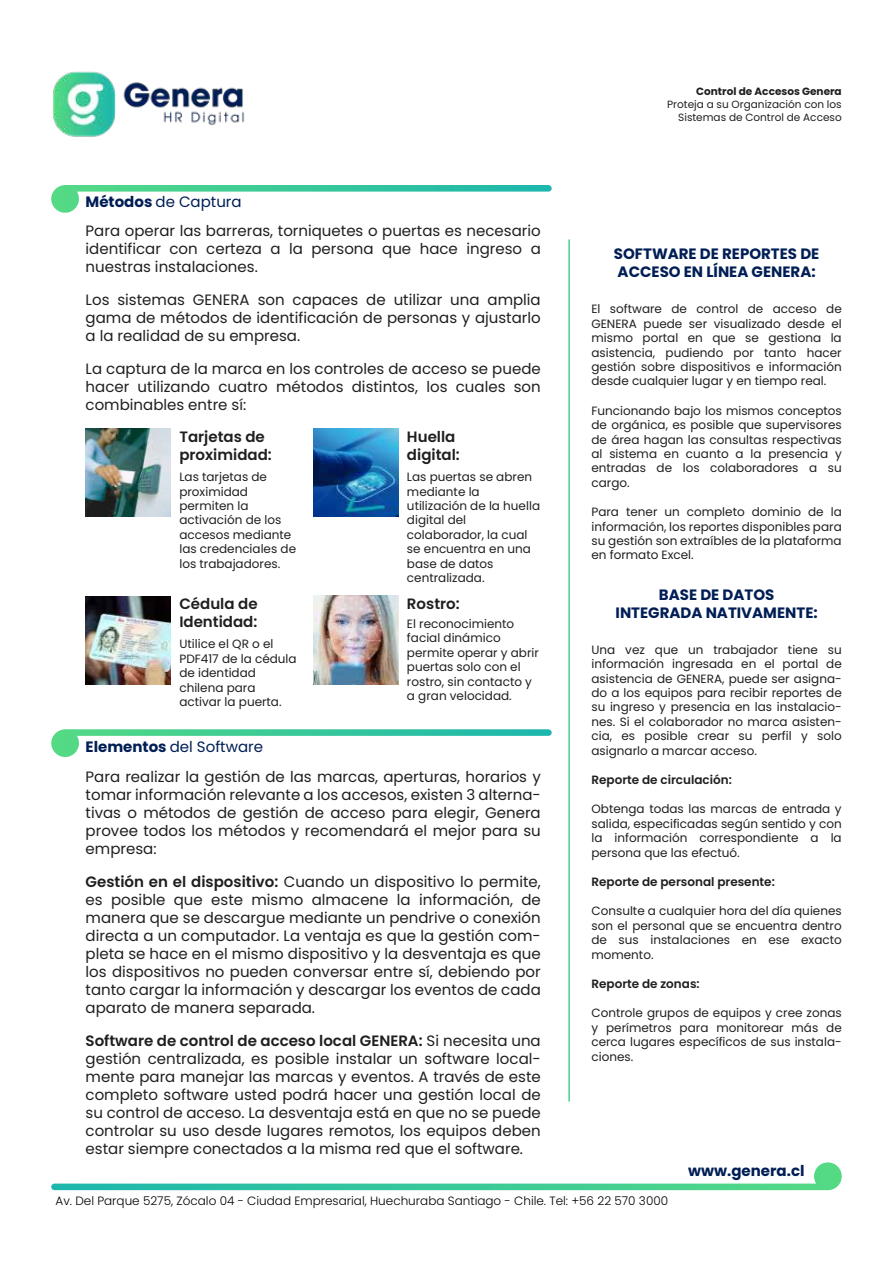
<style>
.page{position:relative;width:893px;height:1263px;background:#fff}
.page>*{position:absolute;margin:0;border:0;box-sizing:border-box;transform-origin:0 0}
.t1{font:15px/18px "Poppins";color:#1f1f1f;text-align:justify}
.t2{font:700 15px/18px "Poppins";color:#001e55}
.t3{font:600 15px/18px "Poppins";color:#1f1f1f}
.t4{font:15px "Poppins";color:#001e55}
.t5{font:12px/14.4px "Poppins";color:#1f1f1f;text-align:justify}
.t6{font:300 12px "Poppins";color:#000}
.t7{font:600 12px "Poppins";color:#1f1f1f}
.t8{font:10.5px/12.6px "Poppins";color:#1f1f1f;text-align:right}
.t9{font:700 10.5px "Poppins";color:#1f1f1f}
.s1{font-weight:700}
.s2{font-weight:600}
</style>
<div class="page">
<svg style="left:51px;top:729px;width:501px;height:28px"></svg>
<svg style="left:51px;top:1162px;width:791px;height:28px"></svg>
<img style="left:53px;top:71px;width:192px;height:66px">
<svg style="left:51px;top:185px;width:501px;height:28px"></svg>
<img style="left:86px;top:429px;width:84px;height:88px">
<img style="left:313px;top:429px;width:85px;height:88px">
<img style="left:86px;top:596px;width:84px;height:88px">
<img style="left:313px;top:596px;width:85px;height:88px">
<p class="t4" style="left:86px;top:193px;width:158px"><span class="s1">Métodos</span> de Captura</p>
<p class="t1" style="left:86px;top:221px;width:457px">Para operar las barreras, torniquetes o puertas es necesario identificar con certeza a la persona que hace ingreso a nuestras instalaciones.</p>
<p class="t1" style="left:86px;top:290px;width:457px">Los sistemas GENERA son capaces de utilizar una amplia gama de métodos de identificación de personas y ajustarlo a la realidad de su empresa.</p>
<p class="t1" style="left:86px;top:359px;width:457px">La captura de la marca en los controles de acceso se puede hacer utilizando cuatro métodos distintos, los cuales son combinables entre sí:</p>
<p class="t3" style="left:179px;top:428px;width:94px">Tarjetas de proximidad:</p>
<p class="t3" style="left:407px;top:428px;width:54px">Huella digital:</p>
<p class="t5" style="left:179px;top:470px;width:118px;text-align:left">Las tarjetas de proximidad permiten la activación de los accesos mediante las credenciales de los trabajadores.</p>
<p class="t5" style="left:407px;top:470px;width:135px;text-align:left">Las puertas se abren mediante la utilización de la huella digital del colaborador, la cual se encuentra en una base de datos centralizada.</p>
<p class="t3" style="left:179px;top:595px;width:80px">Cédula de<br>Identidad:</p>
<p class="t3" style="left:407px;top:595px;width:54px">Rostro:</p>
<p class="t5" style="left:407px;top:617px;width:133px;text-align:left">El reconocimiento facial dinámico permite operar y abrir puertas solo con el rostro, sin contacto y a gran velocidad.</p>
<p class="t5" style="left:179px;top:637px;width:119px;text-align:left">Utilice el QR o el<br>PDF417 de la cédula de identidad chilena para activar la puerta.</p>
<p class="t4" style="left:86px;top:738px;width:179px"><span class="s1">Elementos</span> del Software</p>
<p class="t1" style="left:86px;top:767px;width:457px">Para realizar la gestión de las marcas, aperturas, horarios y tomar información relevante a los accesos, existen 3 alterna&shy;tivas o métodos de gestión de acceso para elegir, Genera provee todos los métodos y recomendará el mejor para su empresa:</p>
<p class="t1" style="left:86px;top:872px;width:457px"><span class="s2">Gestión en el dispositivo:</span> Cuando un dispositivo lo permite, es posible que este mismo almacene la información, de manera que se descargue mediante un pendrive o conexión directa a un computador. La ventaja es que la gestión com&shy;pleta se hace en el mismo dispositivo y la desventaja es que los dispositivos no pueden conversar entre sí, debiendo por tanto cargar la información y descargar los eventos de cada aparato de manera separada.</p>
<p class="t1" style="left:86px;top:1031px;width:457px"><span class="s2">Software de control de acceso local GENERA:</span> Si necesita una gestión centralizada, es posible instalar un software local&shy;mente para manejar las marcas y eventos. A través de este completo software usted podrá hacer una gestión local de su control de acceso. La desventaja está en que no se puede controlar su uso desde lugares remotos, los equipos deben estar siempre conectados a la misma red que el software.</p>
<p class="t9" style="left:696px;top:86px;width:147px">Control de Accesos Genera</p>
<p class="t8" style="left:667px;top:98px;width:176px">Proteja a su Organización con los<br>Sistemas de Control de Acceso</p>
<p class="t2" style="left:614px;top:245px;width:207px">SOFTWARE DE REPORTES DE<br>ACCESO EN LÍNEA GENERA:</p>
<p class="t5" style="left:591px;top:302px;width:252px">El software de control de acceso de GENERA puede ser visualizado desde el mismo portal en que se gestiona la asistencia, pudiendo por tanto hacer gestión sobre dispositivos e información desde cualquier lugar y en tiempo real.</p>
<p class="t5" style="left:591px;top:403px;width:252px">Funcionando bajo los mismos conceptos de orgánica, es posible que supervisores de área hagan las consultas respectivas al sistema en cuanto a la presencia y entradas de los colaboradores a su cargo.</p>
<p class="t5" style="left:591px;top:505px;width:252px">Para tener un completo dominio de la información, los reportes disponibles para su gestión son extraíbles de la plataforma en formato Excel.</p>
<p class="t2" style="left:616px;top:585px;width:204px;text-align:center">BASE DE DATOS<br>INTEGRADA NATIVAMENTE:</p>
<p class="t5" style="left:591px;top:642px;width:252px">Una vez que un trabajador tiene su información ingresada en el portal de asistencia de GENERA, puede ser asigna&shy;do a los equipos para recibir reportes de su ingreso y presencia en las instalacio&shy;nes. Si el colaborador no marca asisten&shy;cia, es posible crear su perfil y solo asignarlo a marcar acceso.</p>
<p class="t7" style="left:591px;top:773px;width:142px">Reporte de circulación:</p>
<p class="t5" style="left:591px;top:802px;width:252px">Obtenga todas las marcas de entrada y salida, especificadas según sentido y con la información correspondiente a la persona que las efectuó.</p>
<p class="t7" style="left:591px;top:875px;width:185px">Reporte de personal presente:</p>
<p class="t5" style="left:591px;top:904px;width:252px">Consulte a cualquier hora del día quienes son el personal que se encuentra dentro de sus instalaciones en ese exacto momento.</p>
<p class="t7" style="left:591px;top:977px;width:110px">Reporte de zonas:</p>
<p class="t5" style="left:591px;top:1006px;width:252px">Controle grupos de equipos y cree zonas y perímetros para monitorear más de cerca lugares específicos de sus instala&shy;ciones.</p>
<p class="t2" style="left:688px;top:1162px;width:118px">www.genera.cl</p>
<p class="t6" style="left:56px;top:1194px;width:614px">Av. Del Parque 5275, Zócalo 04 - Ciudad Empresarial, Huechuraba Santiago - Chile. Tel: +56 22 570 3000</p>
</div>
